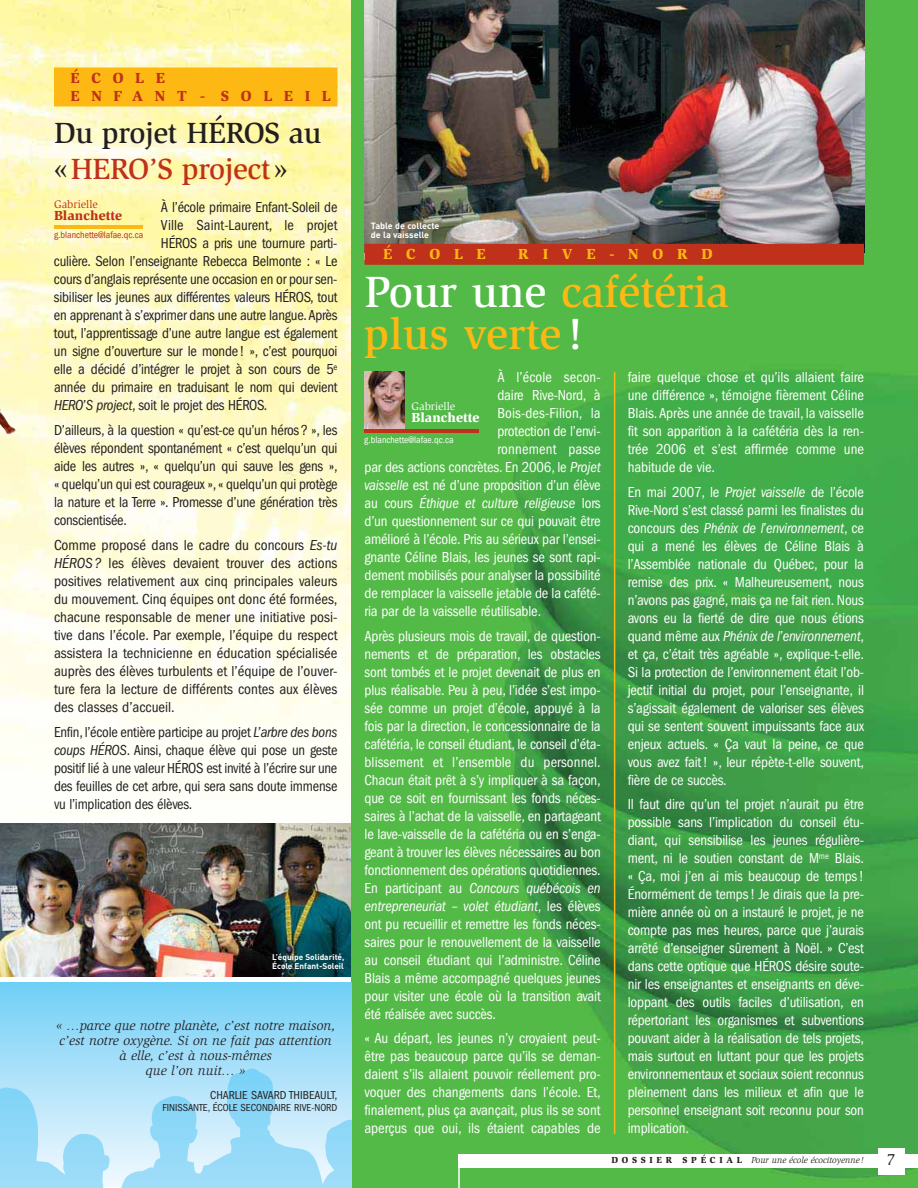
<style>
.page{position:relative;width:918px;height:1188px;background:#fff}
.page>*{position:absolute;margin:0;border:0;box-sizing:border-box;transform-origin:0 0}
.t1{font:500 45px/42px "Slimbach";color:#fdb813}
.t2{font:500 30px/36px "Slimbach";letter-spacing:-.01em;color:#231f20}
.t3{font:16.5px "Slimbach";color:#231f20}
.t4{font:condensed 15px/18px "Franklin Gothic";letter-spacing:-.01em;color:#fff;text-align:justify}
.t5{font:condensed 15px/18px "Franklin Gothic";letter-spacing:-.015em;color:#231f20;text-align:justify}
.t6{font:italic condensed 15px "Franklin Gothic";letter-spacing:-.01em;color:#fff}
.t7{font:condensed 15px "Franklin Gothic";letter-spacing:.01em;color:#fff}
.t8{font:condensed 15px "Franklin Gothic";letter-spacing:.005em;color:#231f20}
.t9{font:900 15px/18px "Slimbach";letter-spacing:.775em;color:#bf311a}
.t10{font:900 15px "Slimbach";letter-spacing:.915em;color:#fdb813}
.t11{font:italic 13.5px/15px "Slimbach";color:#231f20;text-align:center}
.t12{font:900 13.5px "Slimbach";color:#bf311a}
.t13{font:900 13.5px "Slimbach";color:#fff}
.t14{font:condensed 12px "Franklin Gothic";color:#231f20}
.t15{font:11.25px "Slimbach";color:#bf311a}
.t16{font:11.25px "Slimbach";color:#fff}
.t17{font:condensed 10.5px "Franklin Gothic";color:#231f20}
.t18{font:condensed 9.75px "Franklin Gothic";color:#bf311a}
.t19{font:condensed 9.75px "Franklin Gothic";color:#fff}
.t20{font:italic 9px "Slimbach";color:#231f20}
.t21{font:700 9px/9px "DIN";color:#fff}
.t22{font:700 8.25px/9px "DIN";color:#fff}
.s1{color:#bf311a}
.s2{font-style:italic}
.s3{color:#fff}
.s4{font-style:normal}
.s5{font-weight:900;font-style:normal}
</style>
<div class="page">
<img style="left:0;top:0;width:918px;height:1188px">
<img style="left:364px;top:0;width:500px;height:244px">
<svg style="left:0;top:983px;width:351px;height:88px;background:#8dd7f7"></svg>
<svg style="left:0;top:1071px;width:351px;height:117px;background:#ade1f9"></svg>
<div style="left:459px;top:1154px;width:459px;height:14px;background:#fff"></div>
<div style="left:878px;top:1148px;width:27px;height:27px;background:#fff"></div>
<div style="left:54px;top:68px;width:283px;height:20px;background:#fdb813"></div>
<div style="left:54px;top:86px;width:283px;height:20px;background:#fdb813"></div>
<hr style="left:54px;top:225px;width:89px;height:4px;background:#fdb813">
<img style="left:364px;top:372px;width:41px;height:57px">
<hr style="left:364px;top:429px;width:115px;height:4px;background:#bf311a">
<div style="left:364px;top:244px;width:500px;height:21px;background:#bf311a"></div>
<hr style="left:458px;top:1154px;width:2px;height:34px;background:#fff">
<img style="left:0;top:824px;width:351px;height:153px">
<hr style="left:614px;top:372px;width:1px;height:762px;background:#fdb813">
<img style="left:0;top:406px;width:16px;height:31px">
<p class="t9" style="left:71px;top:70px;width:262px">ÉCOLE<br>ENFANT - SOLEIL</p>
<h2 class="t2" style="left:54px;top:117px;width:269px">Du projet HÉROS au «<span class="s1">HERO’S project</span> »</h2>
<p class="t5" style="left:161px;top:200px;width:178px">À l’école primaire Enfant-Soleil de</p>
<p class="t8" style="left:161px;top:220px;width:178px">Ville Saint-Laurent, le projet</p>
<p class="t5" style="left:161px;top:236px;width:178px">HÉROS a pris une tournure parti-</p>
<p class="t5" style="left:54px;top:254px;width:285px">culière. Selon l’enseignante Rebecca Belmonte : « Le</p>
<p class="t5" style="left:54px;top:272px;width:285px">cours d’anglais représente une occasion en or pour sen-</p>
<p class="t5" style="left:54px;top:290px;width:285px">sibiliser les jeunes aux différentes valeurs HÉROS, tout</p>
<p class="t5" style="left:54px;top:308px;width:285px">en apprenant à s’exprimer dans une autre langue. Après</p>
<p class="t5" style="left:54px;top:326px;width:285px">tout, l’apprentissage d’une autre langue est également</p>
<p class="t5" style="left:54px;top:344px;width:285px">un signe d’ouverture sur le monde! », c’est pourquoi</p>
<p class="t5" style="left:54px;top:362px;width:285px">elle a décidé d’intégrer le projet à son cours de 5<sup>e</sup></p>
<p class="t5" style="left:54px;top:380px;width:285px">année du primaire en traduisant le nom qui devient</p>
<p class="t5" style="left:54px;top:398px;width:215px"><span class="s2">HERO’S project</span>, soit le projet des HÉROS.</p>
<p class="t5" style="left:54px;top:422px;width:285px">D’ailleurs, à la question « qu’est-ce qu’un héros? », les élèves répondent spontanément « c’est quelqu’un qui aide les autres », « quelqu’un qui sauve les gens », « quelqu’un qui est courageux », « quelqu’un qui protège la nature et la Terre ». Promesse d’une génération très conscientisée.</p>
<p class="t5" style="left:54px;top:537px;width:285px">Comme proposé dans le cadre du concours <span class="s2">Es-tu HÉROS ?</span> les élèves devaient trouver des actions positives relativement aux cinq principales valeurs du mouvement. Cinq équipes ont donc été formées, chacune responsable de mener une initiative posi&shy;tive dans l’école. Par exemple, l’équipe du respect assistera la technicienne en éducation spécialisée auprès des élèves turbulents et l’équipe de l’ouver&shy;ture fera la lecture de différents contes aux élèves des classes d’accueil.</p>
<p class="t5" style="left:54px;top:724px;width:285px">Enfin, l’école entière participe au projet <span class="s2">L’arbre des bons coups HÉROS</span>. Ainsi, chaque élève qui pose un geste positif lié à une valeur HÉROS est invité à l’écrire sur une des feuilles de cet arbre, qui sera sans doute immense vu l’implication des élèves.</p>
<p class="t15" style="left:54px;top:200px;width:45px">Gabrielle</p>
<p class="t12" style="left:54px;top:210px;width:70px">Blanchette</p>
<p class="t18" style="left:54px;top:232px;width:91px">g.blanchette@lafae.qc.ca</p>
<p class="t22" style="left:272px;top:954px;width:74px">L’équipe Solidarité,<br>École Enfant-Soleil</p>
<p class="t11" style="left:56px;top:1019px;width:281px">« …parce que notre planète, c’est notre maison, c’est notre oxygène. Si on ne fait pas attention à elle, c’est à nous-mêmes<br>que l’on nuit… »</p>
<p class="t14" style="left:210px;top:1091px;width:129px">CHARLIE SAVARD THIBEAULT,</p>
<p class="t17" style="left:163px;top:1104px;width:176px">FINISSANTE, ÉCOLE SECONDAIRE RIVE-NORD</p>
<p class="t21" style="left:371px;top:222px;width:70px">Table de collecte de la vaisselle</p>
<p class="t10" style="left:383px;top:248px;width:104px">ÉCOLE</p>
<p class="t10" style="left:518px;top:248px;width:196px">RIVE-NORD</p>
<h1 class="t1" style="left:365px;top:274px;width:366px"><span class="s3">Pour une</span> cafétéria plus verte <span class="s3">!</span></h1>
<p class="t7" style="left:497px;top:372px;width:105px">À l’école secon-</p>
<p class="t4" style="left:497px;top:387px;width:105px">daire Rive-Nord, à</p>
<p class="t4" style="left:497px;top:405px;width:105px">Bois-des-Filion, la</p>
<p class="t4" style="left:497px;top:423px;width:105px">protection de l’envi-</p>
<p class="t7" style="left:497px;top:444px;width:105px">ronnement passe</p>
<p class="t4" style="left:365px;top:459px;width:238px">par des actions concrètes. En 2006, le <span class="s2">Projet</span></p>
<p class="t4" style="left:365px;top:477px;width:238px"><span class="s2">vaisselle</span> est né d’une proposition d’un élève</p>
<p class="t6" style="left:365px;top:498px;width:238px"><span class="s4">au cours</span> Éthique et culture religieuse <span class="s4">lors</span></p>
<p class="t4" style="left:365px;top:513px;width:238px">d’un questionnement sur ce qui pouvait être</p>
<p class="t4" style="left:365px;top:531px;width:238px">amélioré à l’école. Pris au sérieux par l’ensei-</p>
<p class="t4" style="left:365px;top:549px;width:238px">gnante Céline Blais, les jeunes se sont rapi-</p>
<p class="t4" style="left:365px;top:567px;width:238px">dement mobilisés pour analyser la possibilité</p>
<p class="t4" style="left:365px;top:585px;width:238px">de remplacer la vaisselle jetable de la cafété-</p>
<p class="t4" style="left:365px;top:603px;width:178px">ria par de la vaisselle réutilisable.</p>
<p class="t4" style="left:365px;top:628px;width:238px">Après plusieurs mois de travail, de question&shy;nements et de préparation, les obstacles sont tombés et le projet devenait de plus en plus réalisable. Peu à peu, l’idée s’est impo&shy;sée comme un projet d’école, appuyé à la fois par la direction, le concessionnaire de la cafétéria, le conseil étudiant, le conseil d’éta&shy;blissement et l’ensemble du personnel.<br>Chacun était prêt à s’y impliquer à sa façon, que ce soit en fournissant les fonds néces&shy;saires à l’achat de la vaisselle, en partageant le lave-vaisselle de la cafétéria ou en s’enga&shy;geant à trouver les élèves nécessaires au bon fonctionnement des opérations quotidiennes.<br>En participant au <span class="s2">Concours québécois en entrepreneuriat – volet étudiant</span>, les élèves ont pu recueillir et remettre les fonds néces&shy;saires pour le renouvellement de la vaisselle au conseil étudiant qui l’administre. Céline Blais a même accompagné quelques jeunes pour visiter une école où la transition avait été réalisée avec succès.</p>
<p class="t4" style="left:365px;top:1031px;width:238px">« Au départ, les jeunes n’y croyaient peut&shy;être pas beaucoup parce qu’ils se deman&shy;daient s’ils allaient pouvoir réellement pro&shy;voquer des changements dans l’école. Et, finalement, plus ça avançait, plus ils se sont aperçus que oui, ils étaient capables de</p>
<p class="t16" style="left:411px;top:402px;width:45px">Gabrielle</p>
<p class="t13" style="left:411px;top:413px;width:70px">Blanchette</p>
<p class="t19" style="left:364px;top:437px;width:91px">g.blanchette@lafae.qc.ca</p>
<p class="t4" style="left:628px;top:369px;width:238px">faire quelque chose et qu’ils allaient faire une différence », témoigne fièrement Céline Blais. Après une année de travail, la vaisselle fit son apparition à la cafétéria dès la ren&shy;trée 2006 et s’est affirmée comme une habitude de vie.</p>
<p class="t4" style="left:628px;top:484px;width:238px">En mai 2007, le <span class="s2">Projet vaisselle</span> de l’école Rive-Nord s’est classé parmi les finalistes du concours des <span class="s2">Phénix de l’environnement</span>, ce qui a mené les élèves de Céline Blais à l’Assemblée nationale du Québec, pour la remise des prix. « Malheureusement, nous n’avons pas gagné, mais ça ne fait rien. Nous avons eu la fierté de dire que nous étions quand même aux <span class="s2">Phénix de l’environnement</span>, et ça, c’était très agréable », explique-t-elle.<br>Si la protection de l’environnement était l’ob&shy;jectif initial du projet, pour l’enseignante, il s’agissait également de valoriser ses élèves qui se sentent souvent impuissants face aux enjeux actuels. « Ça vaut la peine, ce que vous avez fait! », leur répète-t-elle souvent, fière de ce succès.</p>
<p class="t4" style="left:628px;top:797px;width:238px">Il faut dire qu’un tel projet n’aurait pu être possible sans l’implication du conseil étu&shy;diant, qui sensibilise les jeunes régulière&shy;ment, ni le soutien constant de M<sup>me</sup> Blais. « Ça, moi j’en ai mis beaucoup de temps!<br>Énormément de temps! Je dirais que la pre&shy;mière année où on a instauré le projet, je ne compte pas mes heures, parce que j’aurais arrêté d’enseigner sûrement à Noël. » C’est dans cette optique que HÉROS désire soute&shy;nir les enseignantes et enseignants en déve&shy;loppant des outils faciles d’utilisation, en répertoriant les organismes et subventions pouvant aider à la réalisation de tels projets, mais surtout en luttant pour que les projets environnementaux et sociaux soient reconnus pleinement dans les milieux et afin que le personnel enseignant soit reconnu pour son implication.</p>
<p class="t20" style="left:611px;top:1157px;width:254px"><span class="s5">D O S S I E R S P É C I A L</span> Pour une école écocitoyenne!</p>
<p class="t3" style="left:887px;top:1153px;width:10px">7</p>
</div>
